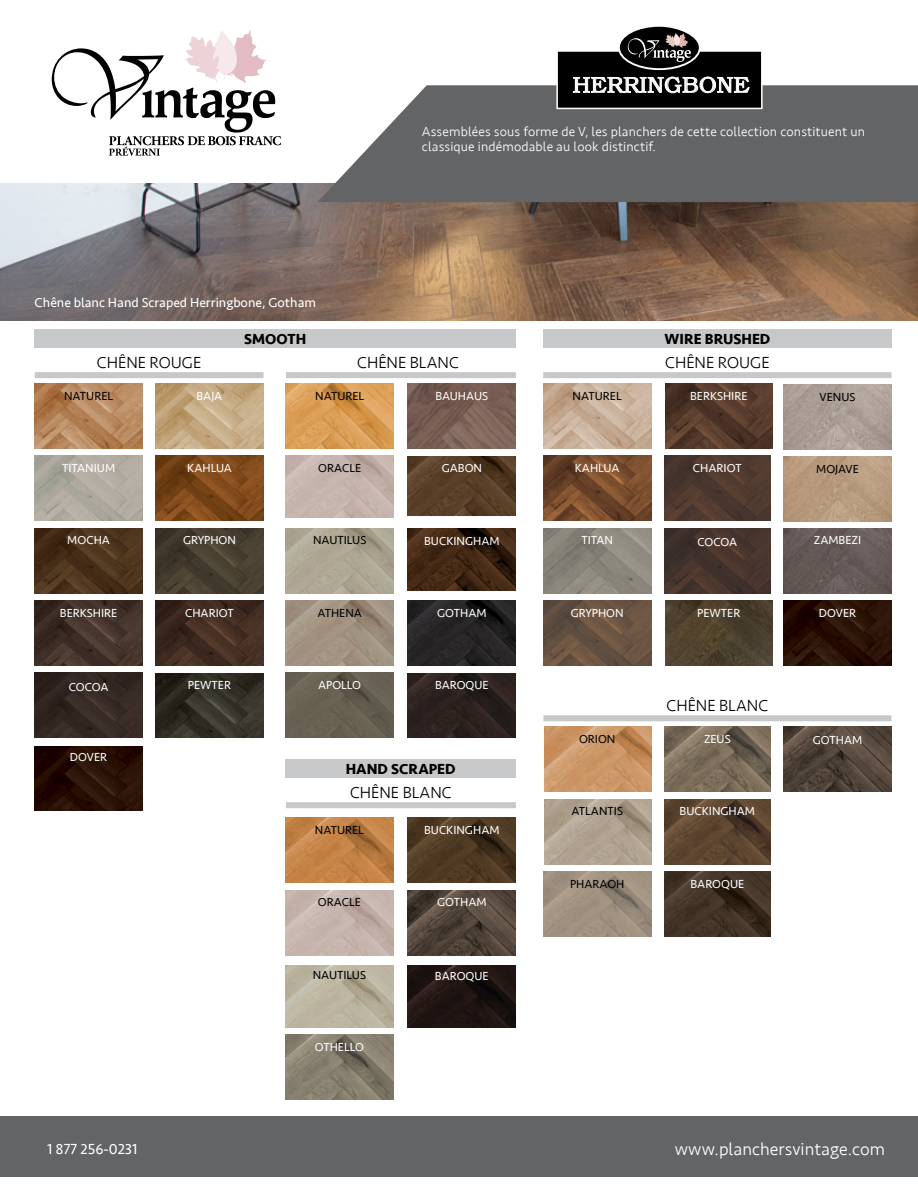
<style>
.page{position:relative;width:918px;height:1188px;background:#fff}
.page>*{position:absolute;margin:0;border:0;box-sizing:border-box;transform-origin:0 0}
.t1{font:300 21.9px "Bookman";letter-spacing:.025em;color:#fff}
.t2{font:300 18px "Seravek";color:#fff}
.t3{font:300 16.5px "Seravek";color:#000}
.t4{font:700 15px "Seravek";color:#000}
.t5{font:15px "Seravek";color:#fff}
.t6{font:300 13.5px/15px "Seravek";letter-spacing:.01em;color:#fff}
.t7{font:13.5px "Seravek";color:#fff}
.t8{font:12px "Seravek";color:#fff}
.t9{font:12px "Seravek";color:#000}
</style>
<div class="page">
<img style="left:0;top:184px;width:918px;height:137px">
<div style="left:35px;top:330px;width:481px;height:18px;background:#c7c8ca"></div>
<div style="left:543px;top:330px;width:349px;height:18px;background:#c7c8ca"></div>
<div style="left:286px;top:760px;width:230px;height:18px;background:#c7c8ca"></div>
<div style="left:35px;top:372px;width:229px;height:6px;background:#c7c8ca"></div>
<div style="left:543px;top:372px;width:349px;height:6px;background:#c7c8ca"></div>
<div style="left:543px;top:715px;width:348px;height:6px;background:#c7c8ca"></div>
<div style="left:286px;top:802px;width:230px;height:6px;background:#c7c8ca"></div>
<div style="left:286px;top:372px;width:230px;height:6px;background:#c7c8ca"></div>
<img style="left:35px;top:384px;width:108px;height:64px">
<img style="left:286px;top:384px;width:108px;height:64px">
<img style="left:408px;top:384px;width:108px;height:64px">
<img style="left:408px;top:456px;width:108px;height:59px">
<img style="left:543px;top:384px;width:108px;height:64px">
<img style="left:544px;top:727px;width:107px;height:65px">
<img style="left:286px;top:818px;width:107px;height:65px">
<img style="left:35px;top:528px;width:108px;height:65px">
<img style="left:286px;top:456px;width:108px;height:61px">
<img style="left:408px;top:528px;width:108px;height:63px">
<img style="left:543px;top:456px;width:108px;height:65px">
<img style="left:543px;top:528px;width:108px;height:65px">
<img style="left:544px;top:799px;width:107px;height:65px">
<img style="left:286px;top:890px;width:107px;height:65px">
<img style="left:35px;top:456px;width:108px;height:65px">
<img style="left:156px;top:456px;width:108px;height:65px">
<img style="left:286px;top:528px;width:108px;height:65px">
<img style="left:408px;top:601px;width:108px;height:65px">
<img style="left:543px;top:601px;width:108px;height:64px">
<img style="left:784px;top:384px;width:107px;height:65px">
<img style="left:543px;top:872px;width:108px;height:64px">
<img style="left:286px;top:966px;width:107px;height:61px">
<img style="left:156px;top:528px;width:108px;height:65px">
<img style="left:286px;top:601px;width:108px;height:64px">
<img style="left:408px;top:673px;width:108px;height:65px">
<img style="left:666px;top:384px;width:106px;height:64px">
<img style="left:784px;top:457px;width:107px;height:65px">
<img style="left:784px;top:528px;width:107px;height:65px">
<img style="left:784px;top:601px;width:107px;height:64px">
<img style="left:664px;top:727px;width:107px;height:65px">
<img style="left:286px;top:1035px;width:107px;height:65px">
<img style="left:35px;top:601px;width:108px;height:65px">
<img style="left:286px;top:673px;width:108px;height:65px">
<img style="left:664px;top:456px;width:107px;height:65px">
<img style="left:664px;top:799px;width:107px;height:65px">
<img style="left:408px;top:818px;width:108px;height:65px">
<img style="left:156px;top:601px;width:108px;height:65px">
<img style="left:664px;top:528px;width:107px;height:65px">
<img style="left:664px;top:872px;width:107px;height:64px">
<img style="left:408px;top:890px;width:108px;height:65px">
<img style="left:35px;top:673px;width:108px;height:65px">
<img style="left:666px;top:601px;width:106px;height:64px">
<img style="left:784px;top:727px;width:108px;height:65px">
<img style="left:408px;top:966px;width:108px;height:61px">
<img style="left:156px;top:674px;width:108px;height:64px">
<img style="left:35px;top:746px;width:108px;height:64px">
<img style="left:156px;top:384px;width:108px;height:64px">
<div style="left:1px;top:1117px;width:917px;height:60px;background:#636466"></div>
<svg style="left:318px;top:85px;width:600px;height:117px;background:#727375"></svg>
<svg style="left:52px;top:30px;width:229px;height:126px"></svg>
<div style="left:557px;top:51px;width:205px;height:57px;background:#000"></div>
<div style="left:556px;top:50px;width:207px;height:59px;border:1px solid #fff"></div>
<svg style="left:619px;top:26px;width:81px;height:43px"></svg>
<div style="left:618px;top:25px;width:83px;height:45px;border:2px solid #fff;border-radius:50%"></div>
<svg style="left:628px;top:33px;width:63px;height:29px"></svg>
<svg style="left:573px;top:76px;width:177px;height:18px"></svg>
<h1 class="t1" style="left:573px;top:72px;width:178px">HERRINGBONE</h1>
<p class="t6" style="left:422px;top:124px;width:445px">Assemblées sous forme de V, les planchers de cette collection constituent un classique indémodable au look distinctif.</p>
<p class="t7" style="left:35px;top:292px;width:283px">Chêne blanc Hand Scraped Herringbone, Gotham</p>
<p class="t4" style="left:244px;top:327px;width:63px">SMOOTH</p>
<p class="t4" style="left:665px;top:327px;width:107px">WIRE BRUSHED</p>
<h3 class="t3" style="left:97px;top:352px;width:106px">CHÊNE ROUGE</h3>
<h3 class="t3" style="left:665px;top:352px;width:106px">CHÊNE ROUGE</h3>
<h3 class="t3" style="left:357px;top:352px;width:103px">CHÊNE BLANC</h3>
<p class="t9" style="left:64px;top:386px;width:51px">NATUREL</p>
<p class="t9" style="left:315px;top:386px;width:51px">NATUREL</p>
<p class="t8" style="left:435px;top:386px;width:54px">BAUHAUS</p>
<p class="t8" style="left:197px;top:386px;width:27px">BAJA</p>
<p class="t9" style="left:573px;top:386px;width:51px">NATUREL</p>
<p class="t8" style="left:62px;top:459px;width:55px">TITANIUM</p>
<p class="t8" style="left:187px;top:459px;width:46px">KAHLUA</p>
<p class="t9" style="left:318px;top:459px;width:44px">ORACLE</p>
<p class="t8" style="left:442px;top:459px;width:42px">GABON</p>
<p class="t8" style="left:575px;top:459px;width:46px">KAHLUA</p>
<p class="t8" style="left:67px;top:531px;width:44px">MOCHA</p>
<p class="t8" style="left:183px;top:531px;width:54px">GRYPHON</p>
<p class="t9" style="left:313px;top:531px;width:55px">NAUTILUS</p>
<p class="t8" style="left:424px;top:531px;width:77px">BUCKINGHAM</p>
<p class="t8" style="left:581px;top:531px;width:33px">TITAN</p>
<p class="t8" style="left:60px;top:604px;width:59px">BERKSHIRE</p>
<p class="t8" style="left:69px;top:677px;width:41px">COCOA</p>
<p class="t8" style="left:70px;top:748px;width:39px">DOVER</p>
<p class="t8" style="left:185px;top:604px;width:50px">CHARIOT</p>
<p class="t8" style="left:188px;top:676px;width:45px">PEWTER</p>
<p class="t9" style="left:317px;top:604px;width:46px">ATHENA</p>
<p class="t8" style="left:318px;top:676px;width:45px">APOLLO</p>
<p class="t8" style="left:437px;top:604px;width:51px">GOTHAM</p>
<p class="t8" style="left:571px;top:604px;width:54px">GRYPHON</p>
<p class="t8" style="left:435px;top:676px;width:55px">BAROQUE</p>
<p class="t9" style="left:579px;top:730px;width:38px">ORION</p>
<p class="t4" style="left:346px;top:757px;width:111px">HAND SCRAPED</p>
<h3 class="t3" style="left:350px;top:782px;width:103px">CHÊNE BLANC</h3>
<p class="t9" style="left:315px;top:821px;width:51px">NATUREL</p>
<p class="t8" style="left:424px;top:821px;width:77px">BUCKINGHAM</p>
<p class="t9" style="left:318px;top:893px;width:44px">ORACLE</p>
<p class="t8" style="left:437px;top:893px;width:51px">GOTHAM</p>
<p class="t9" style="left:313px;top:965px;width:55px">NAUTILUS</p>
<p class="t8" style="left:435px;top:967px;width:55px">BAROQUE</p>
<p class="t8" style="left:315px;top:1038px;width:51px">OTHELLO</p>
<p class="t9" style="left:571px;top:802px;width:53px">ATLANTIS</p>
<p class="t9" style="left:570px;top:874px;width:56px">PHARAOH</p>
<p class="t8" style="left:690px;top:386px;width:59px">BERKSHIRE</p>
<p class="t8" style="left:693px;top:459px;width:50px">CHARIOT</p>
<p class="t8" style="left:697px;top:533px;width:41px">COCOA</p>
<p class="t8" style="left:697px;top:604px;width:45px">PEWTER</p>
<h3 class="t3" style="left:667px;top:695px;width:103px">CHÊNE BLANC</h3>
<p class="t8" style="left:704px;top:730px;width:28px">ZEUS</p>
<p class="t8" style="left:680px;top:802px;width:77px">BUCKINGHAM</p>
<p class="t8" style="left:691px;top:874px;width:55px">BAROQUE</p>
<p class="t9" style="left:820px;top:387px;width:37px">VENUS</p>
<p class="t9" style="left:816px;top:460px;width:44px">MOJAVE</p>
<p class="t8" style="left:814px;top:531px;width:49px">ZAMBEZI</p>
<p class="t8" style="left:819px;top:604px;width:39px">DOVER</p>
<p class="t8" style="left:813px;top:731px;width:51px">GOTHAM</p>
<p class="t5" style="left:47px;top:1137px;width:92px">1 877 256-0231</p>
<h2 class="t2" style="left:675px;top:1139px;width:212px">www.planchersvintage.com</h2>
</div>
